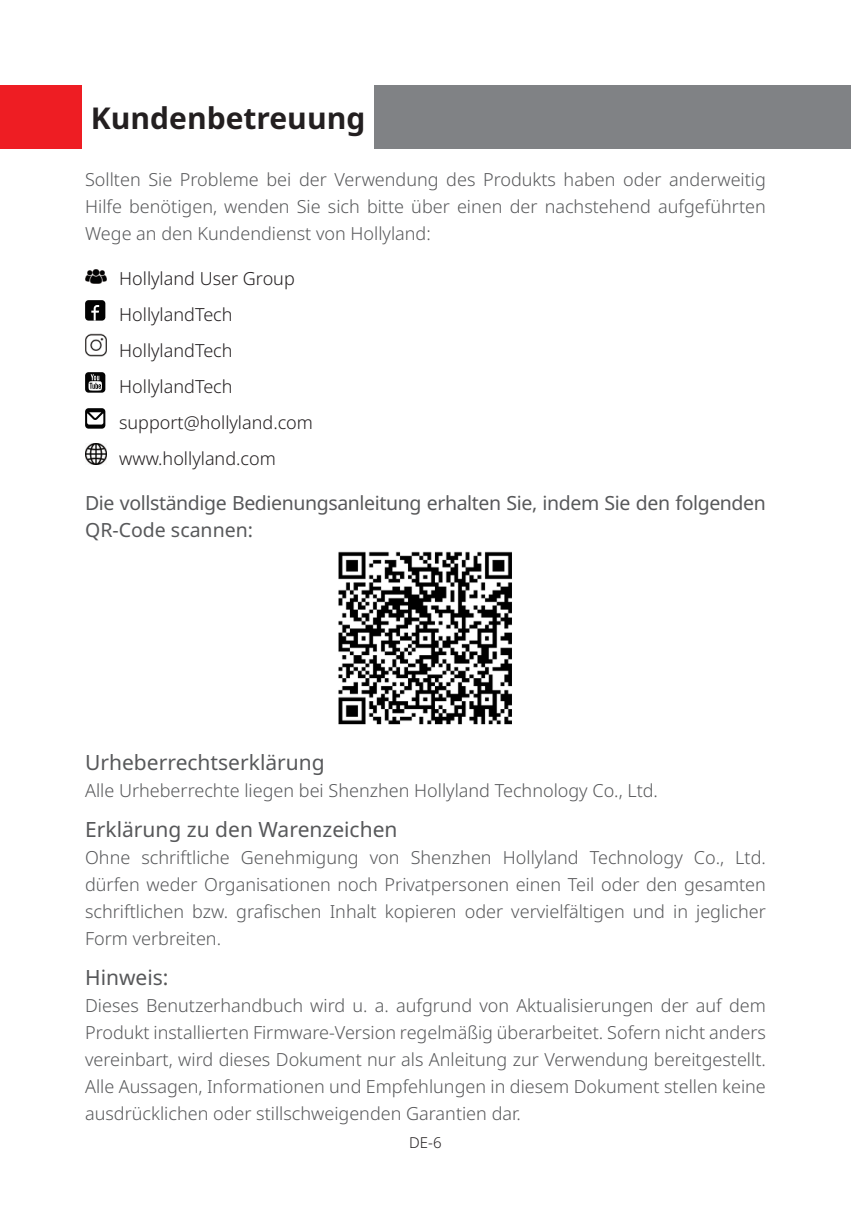
<style>
.page{position:relative;width:851px;height:1208px;background:#fff}
.page>*{position:absolute;margin:0;border:0;box-sizing:border-box;transform-origin:0 0}
.Heading{font:700 30px "Noto Sans";color:#231f20}
.Light_5pt{font:21px "Noto Sans";color:#57585a}
.Body_5pt{font:21px "Noto Sans";color:#57585a}
.t1{font:19.5px/27px "Noto Sans";letter-spacing:-.02em;color:#57585a}
.Light_5pt-2{font:300 18px/27px "Noto Sans";color:#57585a;text-align:justify}
.Light_5pt-3{font:300 18px "Noto Sans";color:#231f20}
.t2{font:300 15px "Noto Sans";color:#231f20}
</style>
<div class="page">
<div style="left:82px;top:85px;width:768px;height:63px;background:#808285"></div>
<div style="left:0;top:85px;width:82px;height:63px;background:#ee1d23"></div>
<img style="left:85px;top:269px;width:21px;height:15px">
<div style="left:85px;top:300px;width:20px;height:21px;background:#030303;border-radius:3px"></div>
<svg style="left:91px;top:305px;width:8px;height:16px"></svg>
<img style="left:85px;top:334px;width:21px;height:23px">
<div style="left:85px;top:372px;width:20px;height:21px;background:#030303;border-radius:3px"></div>
<svg style="left:88px;top:374px;width:14px;height:16px"></svg>
<svg style="left:85px;top:408px;width:20px;height:21px"></svg>
<svg style="left:87px;top:412px;width:16px;height:12px"></svg>
<img style="left:85px;top:443px;width:21px;height:21px">
<img style="left:338px;top:551px;width:174px;height:174px">
<div style="left:82px;top:81px;width:292px;height:71px;background:#fff"></div>
<p class="Heading" style="left:91px;top:101px;width:276px">Kundenbetreuung</p>
<p class="Light_5pt-2" style="left:85px;top:166px;width:682px">Sollten Sie Probleme bei der Verwendung des Produkts haben oder anderweitig Hilfe benötigen, wenden Sie sich bitte über einen der nachstehend aufgeführten Wege an den Kundendienst von Hollyland:</p>
<p class="Light_5pt-3" style="left:119px;top:268px;width:177px">Hollyland User Group</p>
<p class="Light_5pt-3" style="left:119px;top:304px;width:115px">HollylandTech</p>
<p class="Light_5pt-3" style="left:119px;top:340px;width:115px">HollylandTech</p>
<p class="Light_5pt-3" style="left:119px;top:376px;width:115px">HollylandTech</p>
<p class="Light_5pt-3" style="left:119px;top:412px;width:195px">support@hollyland.com</p>
<p class="Light_5pt-3" style="left:119px;top:448px;width:158px">www.hollyland.com</p>
<p class="t1" style="left:85px;top:489px;width:682px">Die vollständige Bedienungsanleitung erhalten Sie, indem Sie den folgenden<br>QR-Code scannen:</p>
<p class="Body_5pt" style="left:85px;top:751px;width:241px">Urheberrechtserklärung</p>
<p class="Light_5pt-2" style="left:85px;top:777px;width:574px">Alle Urheberrechte liegen bei Shenzhen Hollyland Technology Co., Ltd.</p>
<p class="Light_5pt" style="left:85px;top:817px;width:314px">Erklärung zu den Warenzeichen</p>
<p class="Light_5pt-2" style="left:85px;top:844px;width:682px">Ohne schriftliche Genehmigung von Shenzhen Hollyland Technology Co., Ltd. dürfen weder Organisationen noch Privatpersonen einen Teil oder den gesamten schriftlichen bzw. grafischen Inhalt kopieren oder vervielfältigen und in jeglicher Form verbreiten.</p>
<p class="Light_5pt" style="left:85px;top:965px;width:85px">Hinweis:</p>
<p class="Light_5pt-2" style="left:85px;top:992px;width:682px">Dieses Benutzerhandbuch wird u. a. aufgrund von Aktualisierungen der auf dem Produkt installierten Firmware-Version regelmäßig überarbeitet. Sofern nicht anders vereinbart, wird dieses Dokument nur als Anleitung zur Verwendung bereitgestellt.<br>Alle Aussagen, Informationen und Empfehlungen in diesem Dokument stellen keine ausdrücklichen oder stillschweigenden Garantien dar.</p>
<p class="t2" style="left:409px;top:1134px;width:34px">DE-6</p>
</div>
